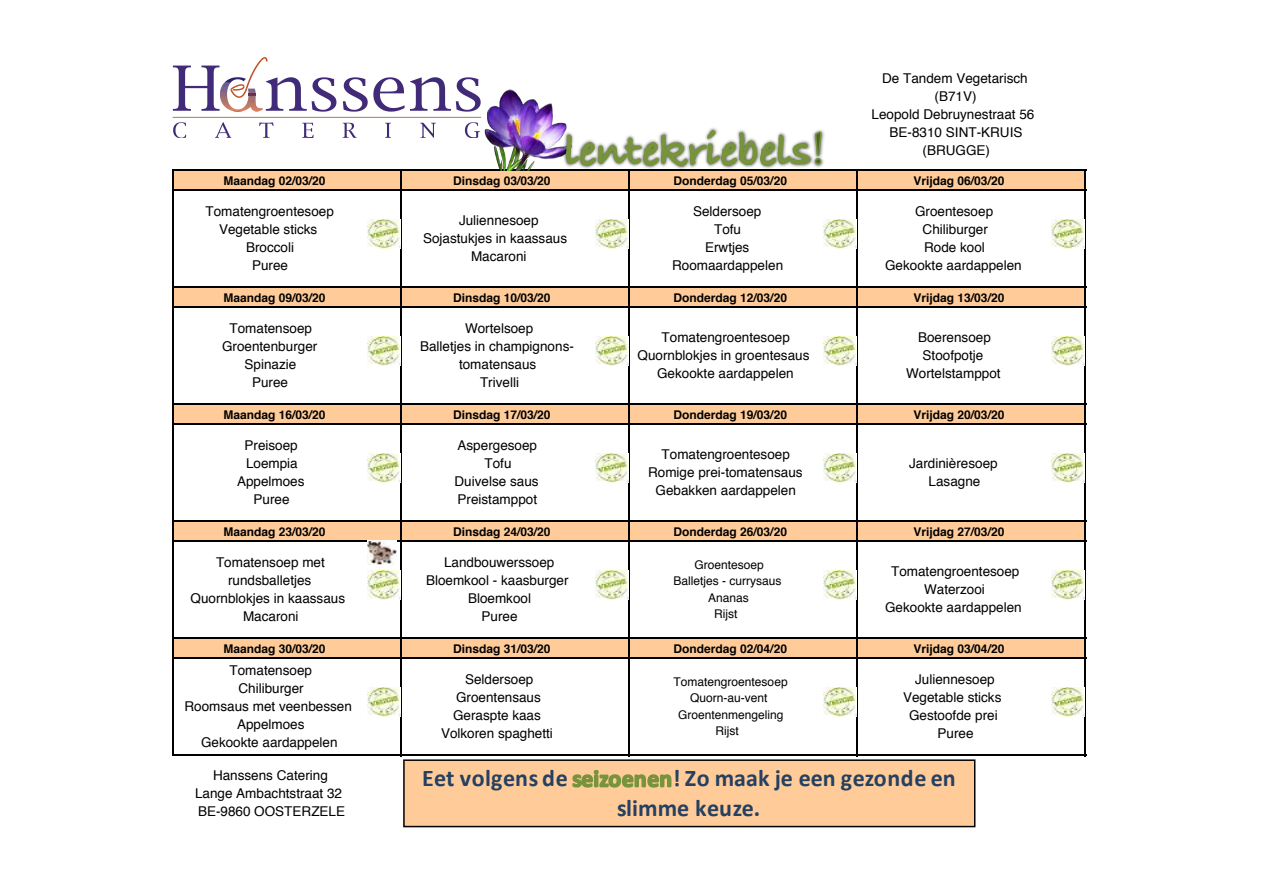
<style>
.page{position:relative;width:1263px;height:893px;background:#fff}
.page>*{position:absolute;margin:0;border:0;box-sizing:border-box;transform-origin:0 0}
.t1{font:700 24px/30px "Calibri";letter-spacing:.005em;color:#254061}
.t2{font:700 24px "Calibri";letter-spacing:.025em;color:#254061}
.t3{font:13.5px/18px "Helvetica";color:#000;text-align:center}
.t4{font:700 12px "Helvetica";color:#000}
.t5{font:12px/16.5px "Helvetica";color:#000;text-align:center}
</style>
<div class="page">
<div style="left:174px;top:170px;width:912px;height:21px;background:#fc9"></div>
<div style="left:174px;top:287px;width:912px;height:21px;background:#fc9"></div>
<div style="left:174px;top:404px;width:912px;height:21px;background:#fc9"></div>
<div style="left:174px;top:521px;width:912px;height:21px;background:#fc9"></div>
<div style="left:174px;top:638px;width:912px;height:21px;background:#fc9"></div>
<hr style="left:172px;top:170px;width:2px;height:586px;background:#000">
<hr style="left:400px;top:171px;width:2px;height:585px;background:#000">
<hr style="left:628px;top:171px;width:2px;height:585px;background:#000">
<hr style="left:856px;top:171px;width:2px;height:585px;background:#000">
<hr style="left:1084px;top:171px;width:2px;height:585px;background:#000">
<hr style="left:174px;top:170px;width:912px;height:1px;background:#000">
<hr style="left:174px;top:189px;width:912px;height:2px;background:#000">
<hr style="left:174px;top:287px;width:912px;height:1px;background:#000">
<hr style="left:174px;top:306px;width:912px;height:2px;background:#000">
<hr style="left:174px;top:404px;width:912px;height:1px;background:#000">
<hr style="left:174px;top:423px;width:912px;height:2px;background:#000">
<hr style="left:174px;top:521px;width:912px;height:1px;background:#000">
<hr style="left:174px;top:540px;width:912px;height:2px;background:#000">
<hr style="left:174px;top:638px;width:912px;height:1px;background:#000">
<hr style="left:174px;top:657px;width:912px;height:2px;background:#000">
<hr style="left:174px;top:755px;width:912px;height:1px;background:#000">
<svg style="left:173px;top:57px;width:307px;height:81px"></svg>
<img style="left:484px;top:89px;width:82px;height:82px">
<img style="left:560px;top:124px;width:248px;height:47px">
<img style="left:808px;top:130px;width:20px;height:40px">
<svg style="left:566px;top:130px;width:256px;height:37px"></svg>
<div style="left:404px;top:760px;width:571px;height:67px;background:#fc9"></div>
<div style="left:403px;top:759px;width:572px;height:68px;border:2px solid #000"></div>
<svg style="left:572px;top:770px;width:100px;height:18px"></svg>
<img style="left:368px;top:219px;width:32px;height:29px">
<img style="left:596px;top:219px;width:32px;height:29px">
<img style="left:824px;top:219px;width:32px;height:29px">
<img style="left:1052px;top:219px;width:32px;height:29px">
<img style="left:368px;top:336px;width:32px;height:29px">
<img style="left:596px;top:336px;width:32px;height:29px">
<img style="left:824px;top:336px;width:32px;height:29px">
<img style="left:1052px;top:336px;width:32px;height:29px">
<img style="left:368px;top:453px;width:32px;height:29px">
<img style="left:596px;top:453px;width:32px;height:29px">
<img style="left:824px;top:453px;width:32px;height:29px">
<img style="left:1052px;top:453px;width:32px;height:29px">
<img style="left:368px;top:540px;width:29px;height:25px">
<img style="left:368px;top:570px;width:32px;height:29px">
<img style="left:596px;top:570px;width:32px;height:29px">
<img style="left:824px;top:570px;width:32px;height:29px">
<img style="left:1052px;top:570px;width:32px;height:29px">
<img style="left:368px;top:687px;width:32px;height:29px">
<img style="left:824px;top:687px;width:32px;height:29px">
<img style="left:1052px;top:687px;width:32px;height:29px">
<p class="t3" style="left:872px;top:70px;width:164px">De Tandem Vegetarisch (B71V)<br>Leopold Debruynestraat 56<br>BE-8310 SINT-KRUIS (BRUGGE)</p>
<p class="t4" style="left:224px;top:175px;width:104px">Maandag 02/03/20</p>
<p class="t4" style="left:453px;top:175px;width:99px">Dinsdag 03/03/20</p>
<p class="t4" style="left:674px;top:175px;width:115px">Donderdag 05/03/20</p>
<p class="t4" style="left:914px;top:175px;width:92px">Vrijdag 06/03/20</p>
<p class="t3" style="left:206px;top:203px;width:130px">Tomatengroentesoep<br>Vegetable sticks<br>Broccoli<br>Puree</p>
<p class="t3" style="left:423px;top:212px;width:146px">Juliennesoep<br>Sojastukjes in kaassaus<br>Macaroni</p>
<p class="t3" style="left:672px;top:203px;width:113px">Seldersoep<br>Tofu<br>Erwtjes<br>Roomaardappelen</p>
<p class="t3" style="left:885px;top:203px;width:138px">Groentesoep<br>Chiliburger<br>Rode kool<br>Gekookte aardappelen</p>
<p class="t4" style="left:224px;top:292px;width:104px">Maandag 09/03/20</p>
<p class="t4" style="left:453px;top:292px;width:99px">Dinsdag 10/03/20</p>
<p class="t4" style="left:674px;top:292px;width:115px">Donderdag 12/03/20</p>
<p class="t4" style="left:914px;top:292px;width:92px">Vrijdag 13/03/20</p>
<p class="t3" style="left:222px;top:320px;width:97px">Tomatensoep<br>Groentenburger<br>Spinazie<br>Puree</p>
<p class="t3" style="left:420px;top:320px;width:155px">Wortelsoep<br>Balletjes in champignons&shy;tomatensaus<br>Trivelli</p>
<p class="t3" style="left:638px;top:329px;width:173px">Tomatengroentesoep<br>Quornblokjes in groentesaus<br>Gekookte aardappelen</p>
<p class="t3" style="left:906px;top:329px;width:96px">Boerensoep<br>Stoofpotje<br>Wortelstamppot</p>
<p class="t4" style="left:224px;top:409px;width:104px">Maandag 16/03/20</p>
<p class="t4" style="left:453px;top:409px;width:99px">Dinsdag 17/03/20</p>
<p class="t4" style="left:674px;top:409px;width:115px">Donderdag 19/03/20</p>
<p class="t4" style="left:914px;top:409px;width:92px">Vrijdag 20/03/20</p>
<p class="t3" style="left:237px;top:437px;width:69px">Preisoep<br>Loempia<br>Appelmoes<br>Puree</p>
<p class="t3" style="left:454px;top:437px;width:86px">Aspergesoep<br>Tofu<br>Duivelse saus<br>Preistamppot</p>
<p class="t3" style="left:648px;top:446px;width:156px">Tomatengroentesoep<br>Romige prei-tomatensaus<br>Gebakken aardappelen</p>
<p class="t3" style="left:909px;top:455px;width:90px">Jardinièresoep<br>Lasagne</p>
<p class="t4" style="left:224px;top:526px;width:104px">Maandag 23/03/20</p>
<p class="t4" style="left:453px;top:526px;width:99px">Dinsdag 24/03/20</p>
<p class="t4" style="left:674px;top:526px;width:115px">Donderdag 26/03/20</p>
<p class="t4" style="left:914px;top:526px;width:92px">Vrijdag 27/03/20</p>
<p class="t3" style="left:190px;top:554px;width:156px">Tomatensoep met rundsballetjes<br>Quornblokjes in kaassaus<br>Macaroni</p>
<p class="t3" style="left:426px;top:554px;width:144px">Landbouwerssoep<br>Bloemkool - kaasburger<br>Bloemkool<br>Puree</p>
<p class="t5" style="left:674px;top:557px;width:110px">Groentesoep<br>Balletjes - currysaus<br>Ananas<br>Rijst</p>
<p class="t3" style="left:885px;top:563px;width:138px">Tomatengroentesoep<br>Waterzooi<br>Gekookte aardappelen</p>
<p class="t4" style="left:224px;top:643px;width:104px">Maandag 30/03/20</p>
<p class="t4" style="left:453px;top:643px;width:99px">Dinsdag 31/03/20</p>
<p class="t4" style="left:674px;top:643px;width:115px">Donderdag 02/04/20</p>
<p class="t4" style="left:914px;top:643px;width:92px">Vrijdag 03/04/20</p>
<p class="t3" style="left:184px;top:662px;width:169px">Tomatensoep<br>Chiliburger<br>Roomsaus met veenbessen<br>Appelmoes<br>Gekookte aardappelen</p>
<p class="t3" style="left:441px;top:671px;width:113px">Seldersoep<br>Groentensaus<br>Geraspte kaas<br>Volkoren spaghetti</p>
<p class="t5" style="left:674px;top:674px;width:116px">Tomatengroentesoep<br>Quorn-au-vent<br>Groentenmengeling<br>Rijst</p>
<p class="t3" style="left:903px;top:671px;width:100px">Juliennesoep<br>Vegetable sticks<br>Gestoofde prei<br>Puree</p>
<p class="t3" style="left:195px;top:767px;width:152px">Hanssens Catering<br>Lange Ambachtstraat 32<br>BE-9860 OOSTERZELE</p>
<h1 class="t2" style="left:422px;top:763px;width:147px">Eet volgens de</h1>
<h1 class="t1" style="left:617px;top:763px;width:340px;text-indent:56px">! Zo maak je een gezonde en slimme keuze.</h1>
</div>
